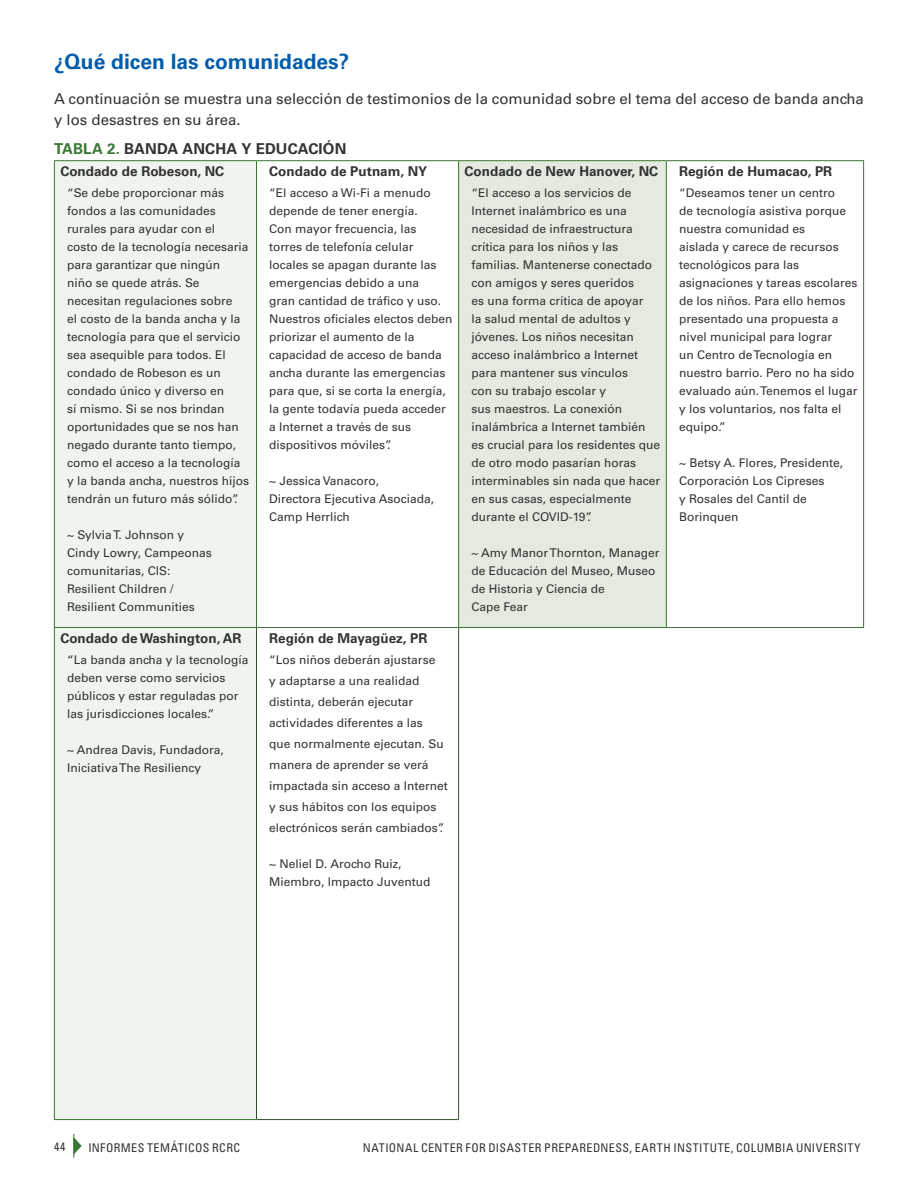
<style>
.page{position:relative;width:918px;height:1188px;background:#fff}
.page>*{position:absolute;margin:0;border:0;box-sizing:border-box;transform-origin:0 0}
.Body_Title_L1{font:700 21px "Univers LT Std";color:#015dab}
.Body_Title_L1-2{font:15px/21px "Univers LT Std";color:#323332}
.t1{font:700 15px "Univers LT Std";letter-spacing:.005em;color:#323332}
.t2{font:700 13.5px "Univers LT Std";color:#323332}
.t3{font:12px/18px "Univers LT Std";color:#323332}
.t4{font:condensed 12px "Univers LT Std";letter-spacing:.04em;color:#323332}
.s1{color:#397732}
</style>
<div class="page">
<svg style="left:73px;top:1134px;width:9px;height:24px"></svg>
<div style="left:55px;top:161px;width:201px;height:958px;background:#f0f4ee"></div>
<div style="left:459px;top:161px;width:207px;height:466px;background:#e4eadf"></div>
<hr style="left:54px;top:160px;width:202px;height:1px;background:#397732">
<hr style="left:54px;top:161px;width:1px;height:466px;background:#397732">
<hr style="left:256px;top:160px;width:203px;height:1px;background:#397732">
<hr style="left:459px;top:160px;width:207px;height:1px;background:#397732">
<hr style="left:666px;top:160px;width:198px;height:1px;background:#397732">
<hr style="left:863px;top:161px;width:1px;height:466px;background:#397732">
<hr style="left:54px;top:627px;width:202px;height:1px;background:#397732">
<hr style="left:54px;top:628px;width:1px;height:491px;background:#397732">
<hr style="left:256px;top:627px;width:203px;height:1px;background:#397732">
<hr style="left:459px;top:627px;width:207px;height:1px;background:#397732">
<hr style="left:666px;top:627px;width:198px;height:1px;background:#397732">
<hr style="left:54px;top:1119px;width:202px;height:1px;background:#397732">
<hr style="left:256px;top:161px;width:1px;height:466px;background:#397732">
<hr style="left:458px;top:161px;width:1px;height:466px;background:#397732">
<hr style="left:666px;top:161px;width:1px;height:466px;background:#397732">
<hr style="left:256px;top:628px;width:1px;height:491px;background:#2e5024">
<hr style="left:458px;top:628px;width:1px;height:491px;background:#2e5024">
<hr style="left:256px;top:1119px;width:203px;height:1px;background:#2e5024">
<p class="Body_Title_L1" style="left:54px;top:50px;width:297px">¿Qué dicen las comunidades?</p>
<p class="Body_Title_L1-2" style="left:54px;top:88px;width:811px">A continuación se muestra una selección de testimonios de la comunidad sobre el tema del acceso de banda ancha y los desastres en su área.</p>
<p class="t1" style="left:54px;top:140px;width:294px"><span class="s1">TABLA 2.</span> BANDA ANCHA Y EDUCACIÓN</p>
<p class="t2" style="left:60px;top:164px;width:165px">Condado de Robeson, NC</p>
<p class="t3" style="left:67px;top:184px;width:184px">“Se debe proporcionar más fondos a las comunidades rurales para ayudar con el<br>costo de la tecnología necesaria para garantizar que ningún<br>niño se quede atrás. Se necesitan regulaciones sobre<br>el costo de la banda ancha y la tecnología para que el servicio sea asequible para todos. El condado de Robeson es un condado único y diverso en<br>sí mismo. Si se nos brindan oportunidades que se nos han negado durante tanto tiempo, como el acceso a la tecnología y la banda ancha, nuestros hijos tendrán un futuro más sólido”.</p>
<p class="t3" style="left:67px;top:526px;width:146px">~ Sylvia T. Johnson y<br>Cindy Lowry, Campeonas comunitarias, CIS:<br>Resilient Children /<br>Resilient Communities</p>
<p class="t2" style="left:269px;top:164px;width:159px">Condado de Putnam, NY</p>
<p class="t3" style="left:269px;top:184px;width:185px">“El acceso a Wi-Fi a menudo depende de tener energía.<br>Con mayor frecuencia, las torres de telefonía celular locales se apagan durante las emergencias debido a una<br>gran cantidad de tráfico y uso.<br>Nuestros oficiales electos deben priorizar el aumento de la capacidad de acceso de banda ancha durante las emergencias para que, si se corta la energía, la gente todavía pueda acceder a Internet a través de sus dispositivos móviles”.</p>
<p class="t3" style="left:269px;top:472px;width:167px">~ Jessica Vanacoro,<br>Directora Ejecutiva Asociada,<br>Camp Herrlich</p>
<p class="t2" style="left:60px;top:631px;width:183px">Condado de Washington, AR</p>
<p class="t3" style="left:67px;top:651px;width:183px">“La banda ancha y la tecnología deben verse como servicios públicos y estar reguladas por las jurisdicciones locales.”</p>
<p class="t3" style="left:67px;top:741px;width:158px">~ Andrea Davis, Fundadora,<br>Iniciativa The Resiliency</p>
<p class="t2" style="left:269px;top:631px;width:160px">Región de Mayagüez, PR</p>
<p class="t3" style="left:269px;top:650px;width:180px;line-height:21px">“Los niños deberán ajustarse<br>y adaptarse a una realidad distinta, deberán ejecutar actividades diferentes a las<br>que normalmente ejecutan. Su manera de aprender se verá impactada sin acceso a Internet y sus hábitos con los equipos electrónicos serán cambiados”.</p>
<p class="t3" style="left:269px;top:855px;width:163px">~ Neliel D. Arocho Ruiz,<br>Miembro, Impacto Juventud</p>
<p class="t2" style="left:465px;top:164px;width:195px">Condado de New Hanover, NC</p>
<p class="t3" style="left:471px;top:184px;width:190px">“El acceso a los servicios de<br>Internet inalámbrico es una necesidad de infraestructura crítica para los niños y las familias. Mantenerse conectado con amigos y seres queridos<br>es una forma crítica de apoyar<br>la salud mental de adultos y jóvenes. Los niños necesitan acceso inalámbrico a Internet para mantener sus vínculos<br>con su trabajo escolar y<br>sus maestros. La conexión inalámbrica a Internet también es crucial para los residentes que de otro modo pasarían horas interminables sin nada que hacer en sus casas, especialmente durante el COVID-19”.</p>
<p class="t3" style="left:471px;top:544px;width:190px">~ Amy Manor Thornton, Manager de Educación del Museo, Museo de Historia y Ciencia de</p>
<p class="t3" style="left:471px;top:598px;width:58px">Cape Fear</p>
<p class="t2" style="left:679px;top:164px;width:155px">Región de Humacao, PR</p>
<p class="t3" style="left:679px;top:184px;width:180px">“Deseamos tener un centro<br>de tecnología asistiva porque nuestra comunidad es<br>aislada y carece de recursos tecnológicos para las asignaciones y tareas escolares de los niños. Para ello hemos presentado una propuesta a nivel municipal para lograr<br>un Centro de Tecnología en nuestro barrio. Pero no ha sido evaluado aún. Tenemos el lugar y los voluntarios, nos falta el equipo.”</p>
<p class="t3" style="left:679px;top:454px;width:166px">~ Betsy A. Flores, Presidente,<br>Corporación Los Cipreses<br>y Rosales del Cantil de<br>Borinquen</p>
<p class="t4" style="left:54px;top:1140px;width:13px">44</p>
<p class="t4" style="left:88px;top:1140px;width:153px">INFORMES TEMÁTICOS RCRC</p>
<p class="t4" style="left:363px;top:1140px;width:499px">NATIONAL CENTER FOR DISASTER PREPAREDNESS, EARTH INSTITUTE, COLUMBIA UNIVERSITY</p>
</div>
